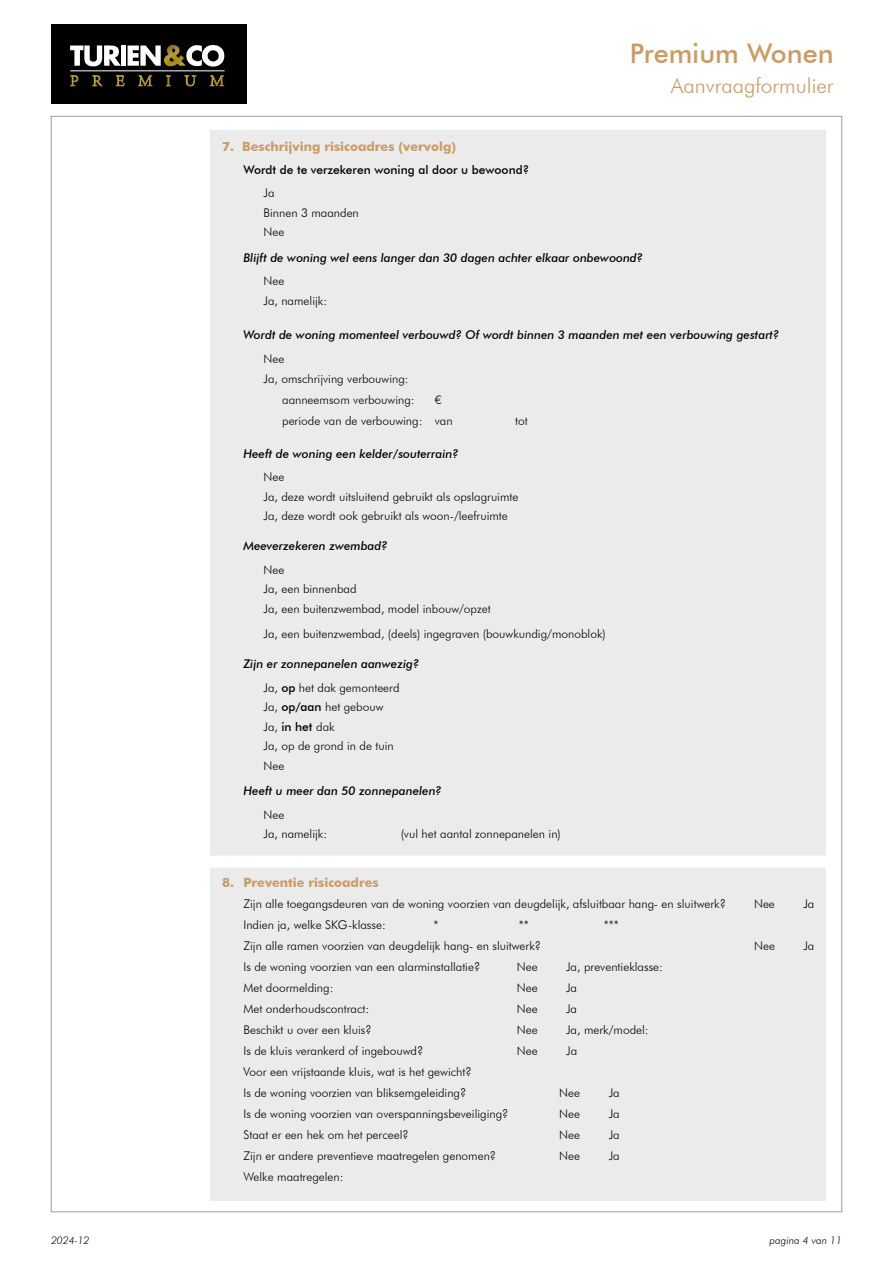
<style>
.page{position:relative;width:893px;height:1263px;background:#fff}
.page>*{position:absolute;margin:0;border:0;box-sizing:border-box;transform-origin:0 0}
.t1{font:500 27px "Futura BT";color:#ca9c64}
.t2{font:300 21px "Futura BT";color:#ca9c64}
.t3{font:700 12.75px "Futura BT";color:#ca9c64}
.t4{font:300 12px/19.5px "Futura BT";color:#000}
.t5{font:italic 500 12px/23.7px "Futura BT";color:#000;text-align:center}
.t6{font:500 12px "Futura BT";color:#000}
.t7{font:italic 300 10.5px "Futura BT";color:#000}
.s1{font-weight:300;font-style:normal}
.s2{font-style:normal}
.s3{font-weight:500}
</style>
<div class="page">
<div style="left:210px;top:130px;width:616px;height:1070px;background:#ebebeb"></div>
<div style="left:51px;top:24px;width:195px;height:80px;background:#000"></div>
<hr style="left:70px;top:71px;width:155px;height:1px;background:#fff">
<svg style="left:70px;top:44px;width:154px;height:43px"></svg>
<div style="left:209px;top:856px;width:620px;height:12px;background:#fff"></div>
<h1 class="t1" style="left:630px;top:37px;width:205px">Premium Wonen</h1>
<h2 class="t2" style="left:671px;top:73px;width:164px">Aanvraagformulier</h2>
<p class="t3" style="left:222px;top:139px;width:235px">7. Beschrijving risicoadres (vervolg)</p>
<p class="t6" style="left:243px;top:162px;width:287px">Wordt de te verzekeren woning al door u bewoond?</p>
<p class="t4" style="left:263px;top:183px;width:97px">Ja<br>Binnen 3 maanden<br>Nee</p>
<p class="t5" style="left:243px;top:245px;width:401px">Blijft de woning wel eens langer dan 30 dagen achter elkaar onbewoond?</p>
<p class="t4" style="left:263px;top:271px;width:65px">Nee<br>Ja, namelijk:</p>
<p class="t5" style="left:243px;top:323px;width:537px">Wordt de woning momenteel verbouwd? Of wordt binnen 3 maanden met een verbouwing gestart?</p>
<p class="t4" style="left:263px;top:348px;width:22px">Nee</p>
<p class="t4" style="left:263px;top:369px;width:147px">Ja, omschrijving verbouwing:</p>
<p class="t4" style="left:282px;top:390px;width:134px">aanneemsom verbouwing:</p>
<p class="t4" style="left:282px;top:389px;width:172px;line-height:20.7px;text-indent:153px">€ periode van de verbouwing: van</p>
<p class="t4" style="left:515px;top:411px;width:14px">tot</p>
<p class="t5" style="left:243px;top:441px;width:217px">Heeft de woning een kelder/souterrain?</p>
<p class="t4" style="left:263px;top:467px;width:256px">Nee<br>Ja, deze wordt uitsluitend gebruikt als opslagruimte<br>Ja, deze wordt ook gebruikt als woon-/leefruimte</p>
<p class="t5" style="left:243px;top:534px;width:146px">Meeverzekeren zwembad?</p>
<p class="t4" style="left:263px;top:560px;width:229px">Nee<br>Ja, een binnenbad<br>Ja, een buitenzwembad, model inbouw/opzet</p>
<p class="t4" style="left:263px;top:624px;width:344px">Ja, een buitenzwembad, (deels) ingegraven (bouwkundig/monoblok)</p>
<p class="t5" style="left:243px;top:652px;width:177px">Zijn er zonnepanelen aanwezig?<br><span class="s1">Ja,</span> <span class="s2">op</span> <span class="s1">het dak gemonteerd</span></p>
<p class="t4" style="left:264px;top:697px;width:132px">Ja, <span class="s3">op/aan</span> het gebouw<br>Ja, <span class="s3">in het</span> dak<br>Ja, op de grond in de tuin<br>Nee</p>
<p class="t5" style="left:243px;top:779px;width:200px">Heeft u meer dan 50 zonnepanelen?</p>
<p class="t4" style="left:264px;top:805px;width:65px">Nee<br>Ja, namelijk:</p>
<p class="t4" style="left:401px;top:824px;width:162px">(vul het aantal zonnepanelen in)</p>
<p class="t3" style="left:222px;top:875px;width:158px">8. Preventie risicoadres</p>
<p class="t4" style="left:243px;top:894px;width:484px">Zijn alle toegangsdeuren van de woning voorzien van deugdelijk, afsluitbaar hang- en sluitwerk?</p>
<p class="t4" style="left:754px;top:894px;width:22px">Nee</p>
<p class="t4" style="left:803px;top:894px;width:12px">Ja</p>
<p class="t4" style="left:243px;top:915px;width:144px">Indien ja, welke SKG-klasse:</p>
<p class="t4" style="left:434px;top:915px;width:7px">*</p>
<p class="t4" style="left:519px;top:915px;width:12px">**</p>
<p class="t4" style="left:604px;top:915px;width:17px">***</p>
<p class="t4" style="left:243px;top:936px;width:299px">Zijn alle ramen voorzien van deugdelijk hang- en sluitwerk?</p>
<p class="t4" style="left:754px;top:936px;width:22px">Nee</p>
<p class="t4" style="left:803px;top:936px;width:12px">Ja</p>
<p class="t4" style="left:243px;top:957px;width:238px">Is de woning voorzien van een alarminstallatie?</p>
<p class="t4" style="left:517px;top:957px;width:22px">Nee</p>
<p class="t4" style="left:566px;top:957px;width:98px">Ja, preventieklasse:</p>
<p class="t4" style="left:243px;top:978px;width:92px">Met doormelding:</p>
<p class="t4" style="left:517px;top:978px;width:22px">Nee</p>
<p class="t4" style="left:566px;top:978px;width:12px">Ja</p>
<p class="t4" style="left:243px;top:999px;width:127px">Met onderhoudscontract:</p>
<p class="t4" style="left:517px;top:999px;width:22px">Nee</p>
<p class="t4" style="left:566px;top:999px;width:12px">Ja</p>
<p class="t4" style="left:243px;top:1020px;width:130px">Beschikt u over een kluis?</p>
<p class="t4" style="left:517px;top:1020px;width:22px">Nee</p>
<p class="t4" style="left:566px;top:1020px;width:84px">Ja, merk/model:</p>
<p class="t4" style="left:243px;top:1041px;width:181px">Is de kluis verankerd of ingebouwd?</p>
<p class="t4" style="left:517px;top:1041px;width:22px">Nee</p>
<p class="t4" style="left:566px;top:1041px;width:12px">Ja</p>
<p class="t4" style="left:243px;top:1061px;width:230px;line-height:21px">Voor een vrijstaande kluis, wat is het gewicht?<br>Is de woning voorzien van bliksemgeleiding?</p>
<p class="t4" style="left:559px;top:1083px;width:22px">Nee</p>
<p class="t4" style="left:609px;top:1083px;width:12px">Ja</p>
<p class="t4" style="left:243px;top:1104px;width:266px">Is de woning voorzien van overspanningsbeveiliging?</p>
<p class="t4" style="left:559px;top:1104px;width:22px">Nee</p>
<p class="t4" style="left:609px;top:1104px;width:12px">Ja</p>
<p class="t4" style="left:243px;top:1125px;width:167px">Staat er een hek om het perceel?</p>
<p class="t4" style="left:559px;top:1125px;width:22px">Nee</p>
<p class="t4" style="left:609px;top:1125px;width:12px">Ja</p>
<p class="t4" style="left:243px;top:1146px;width:254px">Zijn er andere preventieve maatregelen genomen?</p>
<p class="t4" style="left:559px;top:1146px;width:22px">Nee</p>
<p class="t4" style="left:609px;top:1146px;width:12px">Ja</p>
<p class="t4" style="left:243px;top:1167px;width:102px">Welke maatregelen:</p>
<p class="t7" style="left:51px;top:1234px;width:40px">2024-12</p>
<p class="t7" style="left:770px;top:1234px;width:74px">pagina 4 van 11</p>
</div>
